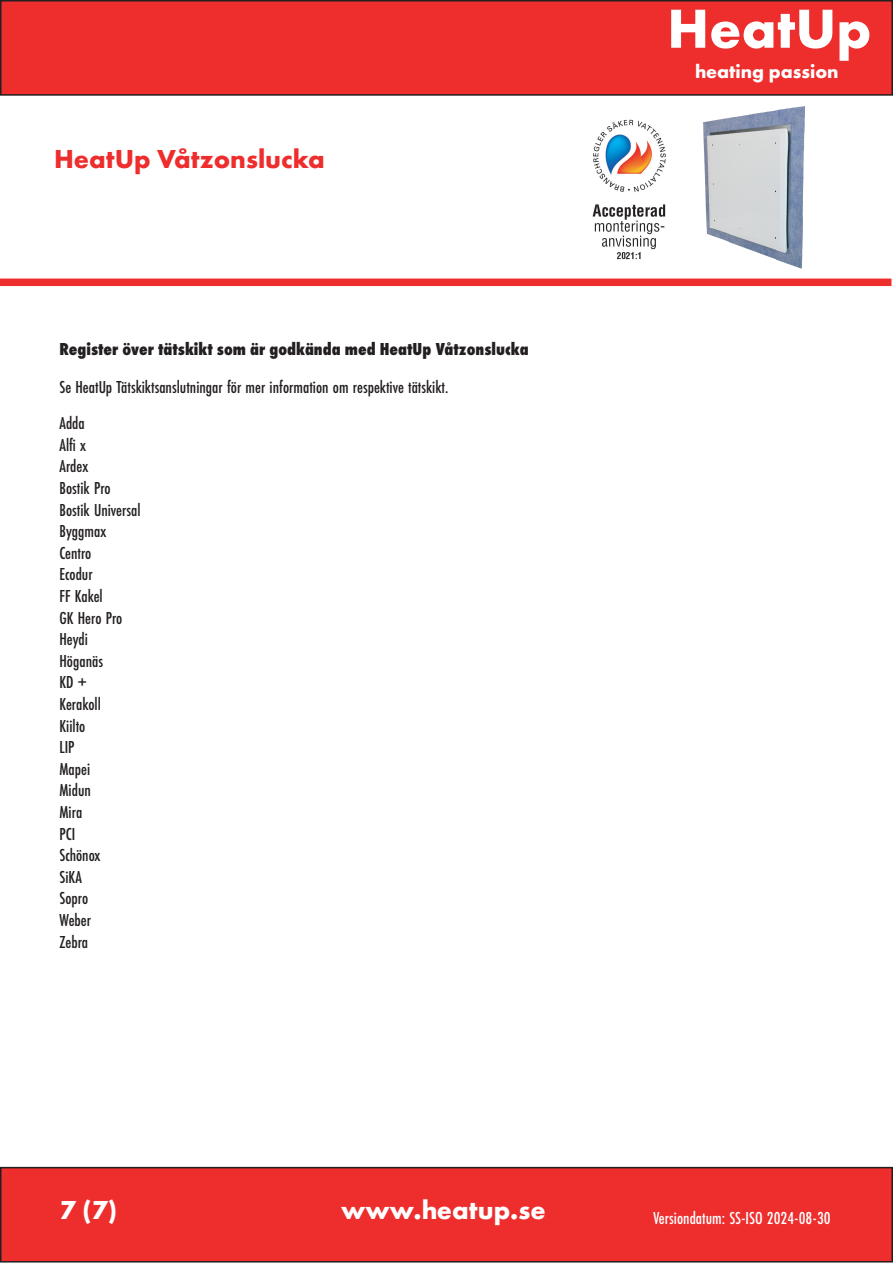
<style>
.page{position:relative;width:893px;height:1263px;background:#fff}
.page>*{position:absolute;margin:0;border:0;box-sizing:border-box;transform-origin:0 0}
.t1{font:700 57px "Futura PT";color:#fff}
.t2{font:700 27px "Futura PT";color:#ee2d2d}
.t3{font:700 27px "Futura PT";color:#fff}
.t4{font:700 19.5px "Futura PT";color:#fff}
.t5{font:500 18px/21.6px "Futura PT Cond";color:#231f20}
.t6{font:800 18px "Futura PT Cond";color:#231f20}
.t7{font:500 18px "Futura PT Cond";color:#fff}
</style>
<div class="page">
<div style="left:0;top:279px;width:891px;height:7px;background:#ee2d2d"></div>
<div style="left:1px;top:1px;width:891px;height:94px;background:#ee2d2d"></div>
<div style="left:0;top:0;width:893px;height:96px;border:2px solid #231f20"></div>
<div style="left:1px;top:1167px;width:891px;height:95px;background:#ee2d2d"></div>
<div style="left:0;top:1167px;width:893px;height:95px;border:2px solid #231f20"></div>
<img style="left:703px;top:106px;width:102px;height:163px">
<img style="left:592px;top:119px;width:74px;height:141px">
<h2 class="t2" style="left:54px;top:142px;width:272px">HeatUp Våtzonslucka</h2>
<p class="t6" style="left:60px;top:339px;width:471px">Register över tätskikt som är godkända med HeatUp Våtzonslucka</p>
<p class="t5" style="left:60px;top:369px;width:390px;line-height:36.2px">Se HeatUp Tätskiktsanslutningar för mer information om respektive tätskikt.<br>Adda</p>
<p class="t5" style="left:60px;top:434px;width:83px">Alfi x<br>Ardex<br>Bostik Pro<br>Bostik Universal<br>Byggmax<br>Centro<br>Ecodur<br>FF Kakel<br>GK Hero Pro<br>Heydi<br>Höganäs<br>KD +<br>Kerakoll<br>Kiilto<br>LIP<br>Mapei<br>Midun<br>Mira<br>PCI<br>Schönox<br>SiKA<br>Sopro<br>Weber<br>Zebra</p>
<h1 class="t1" style="left:667px;top:-8px;width:206px">HeatUp</h1>
<p class="t4" style="left:695px;top:59px;width:145px">heating passion</p>
<h2 class="t3" style="left:60px;top:1193px;width:59px">7 (7)</h2>
<h2 class="t3" style="left:341px;top:1193px;width:206px">www.heatup.se</h2>
<p class="t7" style="left:653px;top:1207px;width:179px">Versiondatum: SS-ISO 2024-08-30</p>
</div>
